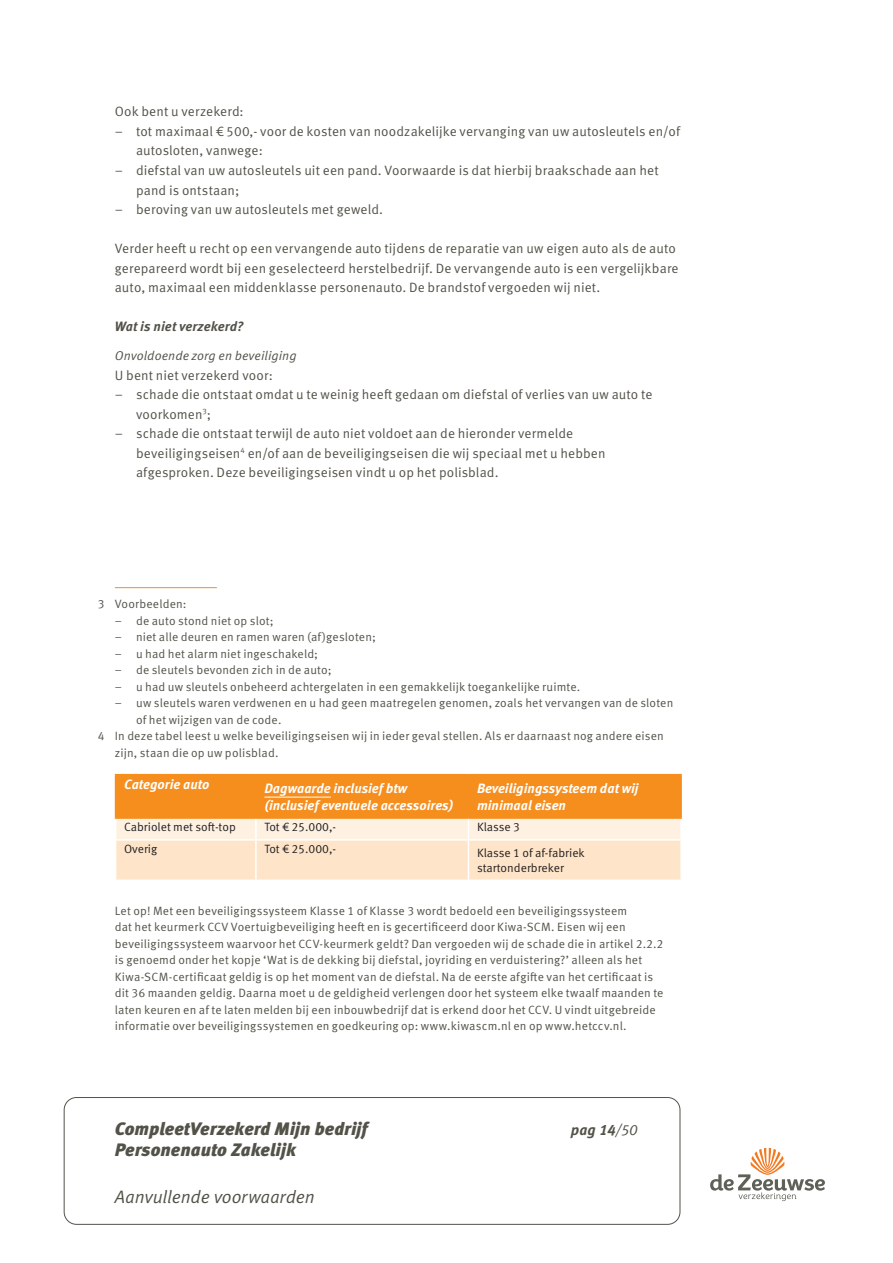
<style>
.page{position:relative;width:893px;height:1263px;background:#fff}
.page>*{position:absolute;margin:0;border:0;box-sizing:border-box;transform-origin:0 0}
.t1{font:italic 900 18px "Meta OT";color:#535249}
.t2{font:18px "Meta OT Norm Ita";letter-spacing:-.01em;color:#535249}
.t3{font:italic 700 15px "Meta OT";color:#535249}
.artikel_body{font:13.5px/19.5px "Meta OT Norm";letter-spacing:.01em;color:#535249}
.TAB_kop_LL{font:italic 700 13.5px/16.2px "Meta OT";color:#fff}
.Kop4{font:italic 700 13.5px "Meta OT";letter-spacing:.01em;color:#535249}
.Kop5{font:12.75px "Meta OT Norm Ita";letter-spacing:.005em;color:#535249}
.voetnoot{font:12px/16.5px "Meta OT Norm";letter-spacing:.015em;color:#535249}
.TAB_body_LL{font:12px/14.4px "Meta OT Norm";color:#231f20}
.s1{font-family:"Meta OT Norm Ita"}
.s2{font-family:"Meta OT Norm Ita";font-weight:400;font-style:normal}
</style>
<div class="page">
<svg style="left:710px;top:1148px;width:115px;height:53px"></svg>
<div style="left:64px;top:1097px;width:616px;height:128px;border:1px solid #535249;border-radius:12px"></div>
<hr style="left:115px;top:587px;width:102px;height:1px;background:#f68e1e">
<svg style="left:116px;top:775px;width:565px;height:104px;background:#fac488"></svg>
<hr style="left:680px;top:819px;width:2px;height:20px;background:#fff">
<hr style="left:680px;top:841px;width:2px;height:38px;background:#fff">
<hr style="left:115px;top:774px;width:141px;height:1px;background:#f68e1e">
<hr style="left:115px;top:775px;width:1px;height:42px;background:#f68e1e">
<hr style="left:256px;top:774px;width:212px;height:1px;background:#f68e1e">
<hr style="left:255px;top:775px;width:2px;height:42px;background:#f68e1e">
<hr style="left:468px;top:774px;width:214px;height:1px;background:#f68e1e">
<hr style="left:468px;top:775px;width:1px;height:42px;background:#f68e1e">
<hr style="left:680px;top:775px;width:2px;height:42px;background:#f68e1e">
<hr style="left:115px;top:817px;width:141px;height:2px;background:#f68e1e">
<hr style="left:256px;top:817px;width:212px;height:2px;background:#f68e1e">
<hr style="left:468px;top:817px;width:214px;height:2px;background:#f68e1e">
<hr style="left:264px;top:797px;width:67px;height:1px;background:#fff">
<p class="artikel_body" style="left:115px;top:102px;width:130px">Ook bent u verzekerd:</p>
<p class="artikel_body" style="left:136px;top:122px;width:545px;text-indent:-21px"><span class="s1">–</span> tot maximaal € 500,- voor de kosten van noodzakelijke vervanging van uw autosleutels en/of autosloten, vanwege:</p>
<p class="artikel_body" style="left:136px;top:161px;width:524px;text-indent:-21px"><span class="s1">–</span> diefstal van uw autosleutels uit een pand. Voorwaarde is dat hierbij braakschade aan het pand is ontstaan;</p>
<p class="artikel_body" style="left:115px;top:200px;width:270px"><span class="s1">–</span> beroving van uw autosleutels met geweld.</p>
<p class="artikel_body" style="left:115px;top:239px;width:565px">Verder heeft u recht op een vervangende auto tijdens de reparatie van uw eigen auto als de auto gerepareerd wordt bij een geselecteerd herstelbedrijf. De vervangende auto is een vergelijkbare auto, maximaal een middenklasse personenauto. De brandstof vergoeden wij niet.</p>
<p class="Kop4" style="left:115px;top:318px;width:130px">Wat is niet verzekerd?</p>
<p class="Kop5" style="left:115px;top:348px;width:183px">Onvoldoende zorg en beveiliging</p>
<p class="artikel_body" style="left:115px;top:365px;width:159px">U bent niet verzekerd voor:</p>
<p class="artikel_body" style="left:136px;top:385px;width:518px;text-indent:-21px"><span class="s1">–</span> schade die ontstaat omdat u te weinig heeft gedaan om diefstal of verlies van uw auto te voorkomen<sup>3</sup>;</p>
<p class="artikel_body" style="left:136px;top:424px;width:471px;text-indent:-21px"><span class="s1">–</span> schade die ontstaat terwijl de auto niet voldoet aan de hieronder vermelde beveiligingseisen<sup>4</sup> en/of aan de beveiligingseisen die wij speciaal met u hebben afgesproken. Deze beveiligingseisen vindt u op het polisblad.</p>
<p class="voetnoot" style="left:98px;top:596px;width:90px">3 Voorbeelden:</p>
<p class="voetnoot" style="left:115px;top:613px;width:160px">– de auto stond niet op slot;</p>
<p class="voetnoot" style="left:115px;top:629px;width:263px">– niet alle deuren en ramen waren (af)gesloten;</p>
<p class="voetnoot" style="left:115px;top:646px;width:205px">– u had het alarm niet ingeschakeld;</p>
<p class="voetnoot" style="left:115px;top:662px;width:218px">– de sleutels bevonden zich in de auto;</p>
<p class="voetnoot" style="left:115px;top:679px;width:467px">– u had uw sleutels onbeheerd achtergelaten in een gemakkelijk toegankelijke ruimte.</p>
<p class="voetnoot" style="left:136px;top:695px;width:539px;text-indent:-21px">– uw sleutels waren verdwenen en u had geen maatregelen genomen, zoals het vervangen van de sloten of het wijzigen van de code.</p>
<p class="voetnoot" style="left:115px;top:728px;width:550px;text-indent:-17px">4 In deze tabel leest u welke beveiligingseisen wij in ieder geval stellen. Als er daarnaast nog andere eisen zijn, staan die op uw polisblad.</p>
<p class="TAB_kop_LL" style="left:124px;top:776px;width:87px">Categorie auto</p>
<p class="TAB_kop_LL" style="left:264px;top:781px;width:191px">Dagwaarde inclusief btw (inclusief eventuele accessoires)</p>
<p class="TAB_kop_LL" style="left:477px;top:781px;width:163px">Beveiligingssysteem dat wij minimaal eisen</p>
<p class="TAB_body_LL" style="left:124px;top:820px;width:113px">Cabriolet met soft-top</p>
<p class="TAB_body_LL" style="left:264px;top:820px;width:73px">Tot € 25.000,-</p>
<p class="TAB_body_LL" style="left:477px;top:820px;width:45px">Klasse 3</p>
<p class="TAB_body_LL" style="left:124px;top:842px;width:35px">Overig</p>
<p class="TAB_body_LL" style="left:264px;top:842px;width:73px">Tot € 25.000,-</p>
<p class="TAB_body_LL" style="left:477px;top:846px;width:109px">Klasse 1 of af-fabriek startonderbreker</p>
<p class="voetnoot" style="left:115px;top:902px;width:550px">Let op! Met een beveiligingssysteem Klasse 1 of Klasse 3 wordt bedoeld een beveiligingssysteem<br>dat het keurmerk CCV Voertuigbeveiliging heeft en is gecertificeerd door Kiwa-SCM. Eisen wij een beveiligingssysteem waarvoor het CCV-keurmerk geldt? Dan vergoeden wij de schade die in artikel 2.2.2 is genoemd onder het kopje ‘Wat is de dekking bij diefstal, joyriding en verduistering?’ alleen als het Kiwa-SCM-certificaat geldig is op het moment van de diefstal. Na de eerste afgifte van het certificaat is dit 36 maanden geldig. Daarna moet u de geldigheid verlengen door het systeem elke twaalf maanden te laten keuren en af te laten melden bij een inbouwbedrijf dat is erkend door het CCV. U vindt uitgebreide informatie over beveiligingssystemen en goedkeuring op: www.kiwascm.nl en op www.hetccv.nl.</p>
<h1 class="t1" style="left:115px;top:1118px;width:254px">CompleetVerzekerd Mijn bedrijf</h1>
<p class="t3" style="left:571px;top:1121px;width:68px">pag 14<span class="s2">/50</span></p>
<h1 class="t1" style="left:115px;top:1139px;width:182px">Personenauto Zakelijk</h1>
<h1 class="t2" style="left:115px;top:1186px;width:201px">Aanvullende voorwaarden</h1>
</div>
